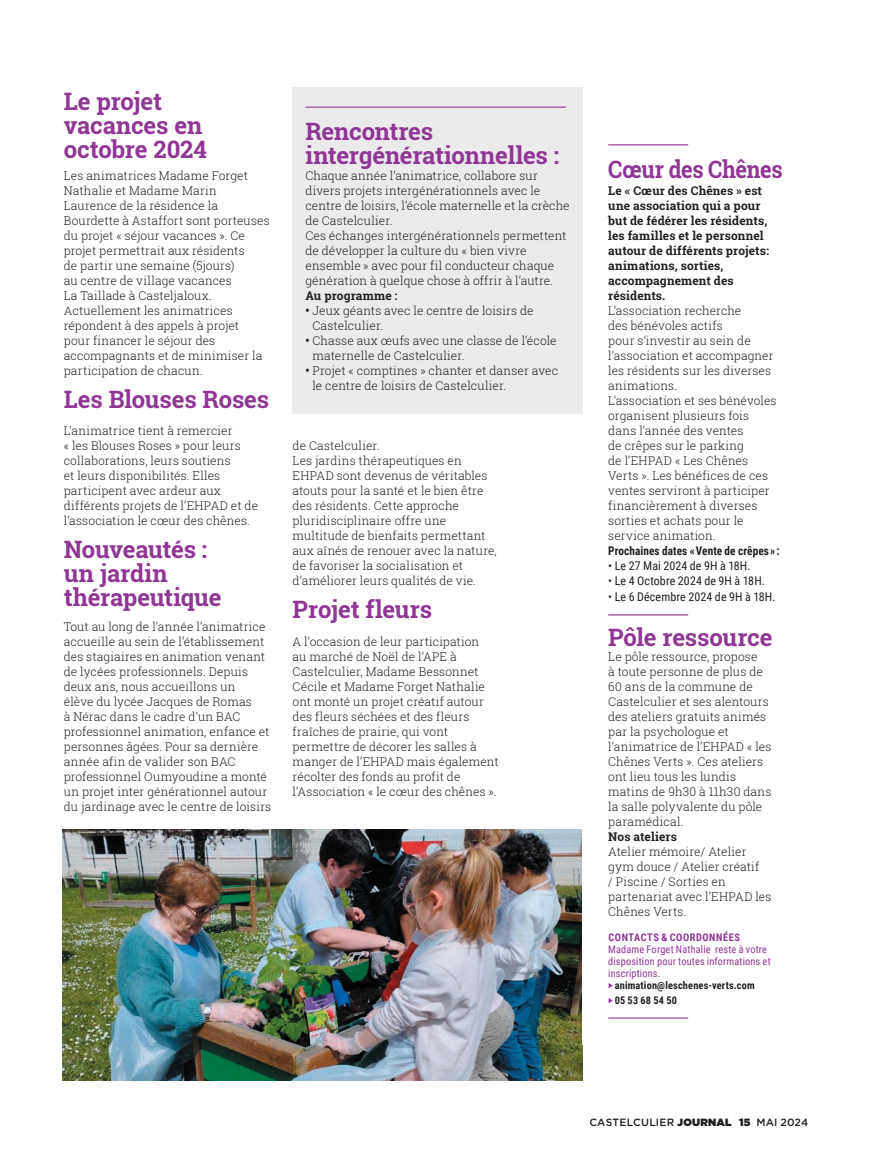
<style>
.page{position:relative;width:872px;height:1149px;background:#fff}
.page>*{position:absolute;margin:0;border:0;box-sizing:border-box;transform-origin:0 0}
.LÉGENDE{font:700 24px/24px "Roboto Slab";letter-spacing:-.01em;color:#903694}
.LÉGENDE-2{font:700 24px "Roboto Slab";letter-spacing:-.01em;color:#903694;scale:.91 1}
.LÉGENDE-3{font:300 12px/15px "Roboto Slab";letter-spacing:.01em;color:#231f20}
.LÉGENDE-4{font:700 12px/15px "Roboto Slab";letter-spacing:.005em;color:#231f20}
.LÉGENDE-5{font:12px "Roboto Condensed";letter-spacing:.01em;color:#231f20}
.LÉGENDE-6{font:700 12px "Roboto Condensed";letter-spacing:.005em;color:#231f20;scale:.94 1}
.LÉGENDE-7{font:10.5px/12px "Roboto Condensed";letter-spacing:.015em;color:#903694}
.t1{font:500 10.5px "Gotham";letter-spacing:.015em;color:#231f20}
.LÉGENDE-8{font:700 10.5px "Roboto Condensed";letter-spacing:.02em;color:#231f20}
.s1{font-weight:700}
.s2{font-weight:700;color:#231f20}
.s3{color:#903694}
.s4{font-weight:900}
</style>
<div class="page">
<img style="left:63px;top:829px;width:520px;height:251px">
<hr style="left:608px;top:144px;width:80px;height:1px;background:#903694">
<hr style="left:608px;top:614px;width:80px;height:1px;background:#903694">
<hr style="left:608px;top:1017px;width:80px;height:1px;background:#903694">
<div style="left:293px;top:86px;width:290px;height:327px;background:#ebebeb"></div>
<hr style="left:305px;top:106px;width:261px;height:2px;background:#903694">
<p class="LÉGENDE" style="left:64px;top:89px;width:145px">Le projet vacances en octobre 2024</p>
<p class="LÉGENDE-3" style="left:64px;top:168px;width:207px">Les animatrices Madame Forget<br>Nathalie et Madame Marin<br>Laurence de la résidence la<br>Bourdette à Astaffort sont porteuses du projet « séjour vacances ». Ce projet permettrait aux résidents<br>de partir une semaine (5jours)<br>au centre de village vacances<br>La Taillade à Casteljaloux.<br>Actuellement les animatrices répondent à des appels à projet<br>pour financer le séjour des accompagnants et de minimiser la participation de chacun.</p>
<p class="LÉGENDE" style="left:64px;top:387px;width:207px">Les Blouses Roses</p>
<p class="LÉGENDE-3" style="left:64px;top:423px;width:196px">L’animatrice tient à remercier<br>« les Blouses Roses » pour leurs collaborations, leurs soutiens<br>et leurs disponibilités. Elles participent avec ardeur aux différents projets de l’EHPAD et de l’association le cœur des chênes.</p>
<p class="LÉGENDE" style="left:64px;top:537px;width:159px">Nouveautés : un jardin thérapeutique</p>
<p class="LÉGENDE-3" style="left:64px;top:618px;width:209px">Tout au long de l’année l’animatrice accueille au sein de l’établissement des stagiaires en animation venant de lycées professionnels. Depuis deux ans, nous accueillons un<br>élève du lycée Jacques de Romas<br>à Nérac dans le cadre d’un BAC professionnel animation, enfance et personnes âgées. Pour sa dernière année afin de valider son BAC professionnel Oumyoudine a monté un projet inter générationnel autour du jardinage avec le centre de loisirs</p>
<p class="LÉGENDE" style="left:305px;top:119px;width:255px">Rencontres intergénérationnelles :</p>
<p class="LÉGENDE-3" style="left:305px;top:168px;width:266px">Chaque année l’animatrice, collabore sur divers projets intergénérationnels avec le centre de loisirs, l’école maternelle et la crèche de Castelculier.</p>
<p class="LÉGENDE-3" style="left:305px;top:228px;width:263px">Ces échanges intergénérationnels permettent de développer la culture du « bien vivre ensemble » avec pour fil conducteur chaque génération à quelque chose à offrir à l’autre.</p>
<p class="LÉGENDE-4" style="left:305px;top:288px;width:94px">Au programme :</p>
<p class="LÉGENDE-3" style="left:312px;top:303px;width:223px;text-indent:-7px"><span class="s1">•</span> Jeux géants avec le centre de loisirs de<br>Castelculier.</p>
<p class="LÉGENDE-3" style="left:312px;top:333px;width:246px;text-indent:-7px"><span class="s1">•</span> Chasse aux œufs avec une classe de l’école maternelle de Castelculier.</p>
<p class="LÉGENDE-3" style="left:312px;top:363px;width:247px;text-indent:-7px"><span class="s1">•</span> Projet « comptines » chanter et danser avec le centre de loisirs de Castelculier.</p>
<p class="LÉGENDE-3" style="left:293px;top:438px;width:89px">de Castelculier.</p>
<p class="LÉGENDE-3" style="left:293px;top:453px;width:206px">Les jardins thérapeutiques en EHPAD sont devenus de véritables atouts pour la santé et le bien être des résidents. Cette approche pluridisciplinaire offre une multitude de bienfaits permettant aux aînés de renouer avec la nature, de favoriser la socialisation et d’améliorer leurs qualités de vie.</p>
<p class="LÉGENDE" style="left:293px;top:597px;width:141px">Projet fleurs</p>
<p class="LÉGENDE-3" style="left:293px;top:633px;width:207px">A l’occasion de leur participation<br>au marché de Noël de l’APE à<br>Castelculier, Madame Bessonnet<br>Cécile et Madame Forget Nathalie ont monté un projet créatif autour des fleurs séchées et des fleurs fraîches de prairie, qui vont permettre de décorer les salles à manger de l’EHPAD mais également récolter des fonds au profit de l’Association « le cœur des chênes ».</p>
<p class="LÉGENDE-2" style="left:608px;top:153px;width:193px">Cœur des Chênes</p>
<p class="LÉGENDE-4" style="left:608px;top:183px;width:162px">Le « Cœur des Chênes » est une association qui a pour but de fédérer les résidents, les familles et le personnel autour de différents projets : animations, sorties, accompagnement des résidents.</p>
<p class="LÉGENDE-3" style="left:608px;top:303px;width:167px">L’association recherche<br>des bénévoles actifs<br>pour s’investir au sein de l’association et accompagner les résidents sur les diverses animations.</p>
<p class="LÉGENDE-3" style="left:608px;top:393px;width:170px">L’association et ses bénévoles organisent plusieurs fois dans l’année des ventes<br>de crêpes sur le parking<br>de l’EHPAD « Les Chênes<br>Verts ». Les bénéfices de ces ventes serviront à participer financièrement à diverses sorties et achats pour le service animation.</p>
<p class="LÉGENDE-6" style="left:608px;top:542px;width:184px">Prochaines dates « Vente de crêpes » :</p>
<p class="LÉGENDE-5" style="left:608px;top:557px;width:144px">• Le 27 Mai 2024 de 9H à 18H.</p>
<p class="LÉGENDE-5" style="left:608px;top:572px;width:158px">• Le 4 Octobre 2024 de 9H à 18H.</p>
<p class="LÉGENDE-5" style="left:608px;top:587px;width:169px">• Le 6 Décembre 2024 de 9H à 18H.</p>
<p class="LÉGENDE" style="left:608px;top:624px;width:166px">Pôle ressource</p>
<p class="LÉGENDE-3" style="left:608px;top:648px;width:165px">Le pôle ressource, propose<br>à toute personne de plus de<br>60 ans de la commune de<br>Castelculier et ses alentours des ateliers gratuits animés par la psychologue et l’animatrice de l’EHPAD « les<br>Chênes Verts ». Ces ateliers ont lieu tous les lundis matins de 9h30 à 11h30 dans la salle polyvalente du pôle paramédical.</p>
<p class="LÉGENDE-4" style="left:608px;top:828px;width:70px">Nos ateliers</p>
<p class="LÉGENDE-3" style="left:608px;top:843px;width:165px">Atelier mémoire/ Atelier gym douce / Atelier créatif<br>/ Piscine / Sorties en partenariat avec l’EHPAD les<br>Chênes Verts.</p>
<p class="LÉGENDE-7" style="left:608px;top:930px;width:164px"><span class="s1">CONTACTS &amp; COORDONNÉES<br></span>Madame Forget Nathalie reste à votre disposition pour toutes informations et inscriptions. <span class="s1">‣</span><span class="s2">animation@leschenes-verts.com</span></p>
<p class="LÉGENDE-8" style="left:608px;top:992px;width:70px"><span class="s3">‣</span>05 53 68 54 50</p>
<p class="t1" style="left:589px;top:1114px;width:220px">CASTELCULIER <span class="s4">JOURNAL 15</span> MAI 2024</p>
</div>
